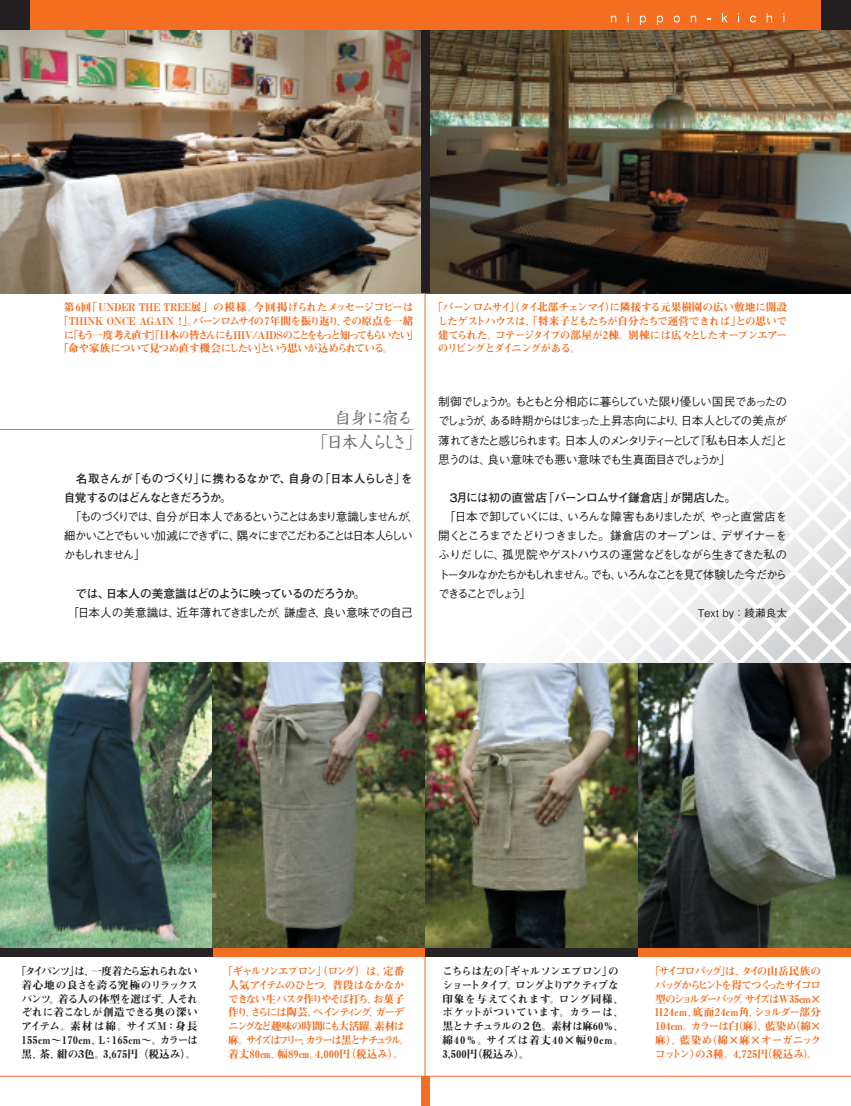
<style>
.page{position:relative;width:851px;height:1106px;background:#fff}
.page>*{position:absolute;margin:0;border:0;box-sizing:border-box;transform-origin:0 0}
.t1{font:15.9px/23.4px "Shinsei Kai Pro CBSK1";letter-spacing:-.065em;color:#6c6d70}
.t2{font:500 11.7px/19.2px "Gothic BBB Pro";letter-spacing:-.145em;color:#231f20;text-align:justify}
.t3{font:700 11.7px/19.2px "Futo Go B101 Pro";letter-spacing:-.06em;color:#231f20}
.t4{font:500 11.7px "Gothic BBB Pro";letter-spacing:-.045em;color:#231f20}
.t5{font:10.65px/13.8px "Midashi Min Pro MA31";letter-spacing:-.02em;color:#231f20;text-align:center}
.t6{font:10.65px/13.8px "Midashi Min Pro MA31";letter-spacing:-.125em;color:#f36e21;text-align:center}
.t7{font:10.65px/13.8px "Midashi Min Pro MA31";letter-spacing:-.105em;color:#f36e21;text-align:center}
.t8{font:10.65px/13.8px "Midashi Min Pro MA31";letter-spacing:-.085em;color:#f36e21;text-align:justify}
.t9{font:10.65px "Midashi Min Pro MA31";letter-spacing:-.13em;color:#f36e21}
.t10{font:10.65px "Midashi Min Pro MA31";letter-spacing:-.02em;color:#f36e21}
.t11{font:10.65px "Midashi Min Pro MA31";color:#f36e21}
.t12{font:10.65px "Midashi Min Pro MA31";letter-spacing:-.065em;color:#f36e21}
.t13{font:500 10.65px "Gothic BBB Pro";color:#231f20}
</style>
<div class="page">
<hr style="left:424px;top:292px;width:1px;height:784px;background:#f36e21">
<img style="left:429px;top:30px;width:421px;height:263px">
<img style="left:0;top:30px;width:420px;height:263px">
<div style="left:420px;top:29px;width:9px;height:264px;background:#231f20"></div>
<svg style="left:837px;top:446px;width:13px;height:216px"></svg>
<svg style="left:818px;top:459px;width:19px;height:203px"></svg>
<svg style="left:799px;top:473px;width:19px;height:189px"></svg>
<svg style="left:781px;top:485px;width:18px;height:177px"></svg>
<svg style="left:762px;top:500px;width:19px;height:162px"></svg>
<svg style="left:744px;top:515px;width:18px;height:147px"></svg>
<svg style="left:725px;top:529px;width:19px;height:133px"></svg>
<svg style="left:577px;top:544px;width:148px;height:118px"></svg>
<img style="left:0;top:662px;width:846px;height:285px">
<img style="left:213px;top:662px;width:212px;height:285px">
<img style="left:425px;top:663px;width:213px;height:284px">
<svg style="left:638px;top:663px;width:212px;height:284px;background:#575d58"></svg>
<div style="left:30px;top:0;width:791px;height:30px;background:#f36e21"></div>
<div style="left:821px;top:0;width:29px;height:30px;background:#231f20"></div>
<div style="left:0;top:0;width:30px;height:30px;background:#231f20"></div>
<div style="left:0;top:947px;width:213px;height:9px;background:#262324"></div>
<div style="left:213px;top:947px;width:212px;height:9px;background:#f37023"></div>
<div style="left:425px;top:947px;width:213px;height:9px;background:#262324"></div>
<div style="left:638px;top:947px;width:212px;height:9px;background:#f37023"></div>
<div style="left:420px;top:1076px;width:9px;height:30px;background:#f36e21"></div>
<svg style="left:611px;top:16px;width:5px;height:6px"></svg>
<svg style="left:639px;top:16px;width:7px;height:9px"></svg>
<svg style="left:657px;top:16px;width:6px;height:9px"></svg>
<svg style="left:673px;top:16px;width:6px;height:6px"></svg>
<svg style="left:690px;top:16px;width:6px;height:6px"></svg>
<svg style="left:721px;top:13px;width:6px;height:9px"></svg>
<svg style="left:750px;top:16px;width:5px;height:6px"></svg>
<svg style="left:766px;top:13px;width:6px;height:9px"></svg>
<hr style="left:0;top:1075px;width:850px;height:1px;background:#f36e21">
<hr style="left:0;top:429px;width:413px;height:1px;background:#f36e21">
<p class="t11" style="left:64px;top:299px;width:351px">第6回「UNDER THE TREE展」の模様。今回掲げられたメッセージコピーは</p>
<p class="t10" style="left:58px;top:312px;width:356px">「THINK ONCE AGAIN！」。バーンロムサイの7年間を振り返り、その原点を一緒</p>
<p class="t9" style="left:64px;top:326px;width:356px">に「もう一度考え直す「」日本の皆さんにもHIV/AIDSのことをもっと知ってもらいたい」</p>
<p class="t12" style="left:58px;top:340px;width:336px">「命や家族について見つめ直す機会にしたい」という思いが込められている。</p>
<h1 class="t1" style="left:312px;top:404px;width:110px;text-indent:22px">自身に宿る「日本人らしさ」</h1>
<p class="t3" style="left:64px;top:467px;width:350px;text-indent:12px">名取さんが「ものづくり」に携わるなかで、自身の「日本人らしさ」を自覚するのはどんなときだろうか。</p>
<p class="t2" style="left:64px;top:505px;width:356px;text-align:left;text-indent:6px">「ものづくりでは、自分が日本人であるということはあまり意識しませんが、細かいことでもいい加減にできずに、隅々にまでこだわることは日本人らしいかもしれません」</p>
<p class="t3" style="left:75px;top:582px;width:291px">では、日本人の美意識はどのように映っているのだろうか。</p>
<p class="t4" style="left:68px;top:603px;width:346px">「日本人の美意識は、近年薄れてきましたが、謙虚さ、良い意味での自己</p>
<p class="t8" style="left:437px;top:299px;width:351px;text-indent:-5px">「バーンロムサイ」（タイ北部チェンマイ）に隣接する元果樹園の広い敷地に開設したゲストハウスは、「将来子どもたちが自分たちで運営できれば」との思いで建てられた。コテージタイプの部屋が2棟。別棟には広々としたオープンエアーのリビングとダイニングがある。</p>
<p class="t2" style="left:438px;top:391px;width:350px">制御でしょうか。もともと分相応に暮らしていた限り優しい国民であったのでしょうが、ある時期からはじまった上昇志向により、日本人としての美点が薄れてきたと感じられます。日本人のメンタリティーとして『私も日本人だ』と思うのは、良い意味でも悪い意味でも生真面目さでしょうか」</p>
<p class="t3" style="left:447px;top:486px;width:290px">３月には初の直営店「バーンロムサイ鎌倉店」が開店した。</p>
<p class="t2" style="left:438px;top:505px;width:350px;text-indent:6px">「日本で卸していくには、いろんな障害もありましたが、やっと直営店を開くところまでたどりつきました。鎌倉店のオープンは、デザイナーをふりだしに、孤児院やゲストハウスの運営などをしながら生きてきた私のトータルなかたちかもしれません。でも、いろんなことを見て体験した今だからできることでしょう」</p>
<p class="t13" style="left:697px;top:604px;width:91px">Text by：綾瀬良太</p>
<p class="t5" style="left:16px;top:963px;width:183px">「タイパンツ」は、一度着たら忘れられない着心地の良さを誇る究極のリラックスパンツ。着る人の体型を選ばず、人それぞれに着こなしが創造できる奥の深いアイテム。素材は綿。サイズM：身長<br>155cm～170cm、L：165cm～。カラーは黒、茶、紺の３色。3,675円（税込み）。</p>
<p class="t6" style="left:223px;top:963px;width:188px">「ギャルソンエプロン」（ロング）は、定番人気アイテムのひとつ。普段はなかなかできない生パスタ作りやそば打ち、お菓子作り、さらには陶芸、ペインティング、ガーデニングなど趣味の時間にも大活躍。素材は麻。サイズはフリー、カラーは黒とナチュラル。着丈80㎝、幅89㎝。4,000円（税込み）。</p>
<p class="t5" style="left:442px;top:963px;width:183px;text-align:left">こちらは左の「ギャルソンエプロン」のショートタイプ。ロングよりアクティブな印象を与えてくれます。ロング同様、ポケットがついています。カラーは、黒とナチュラルの２色。素材は麻60％、綿40％。サイズは着丈40×幅90cm。<br>3,500円（税込み）。</p>
<p class="t7" style="left:649px;top:963px;width:173px">「サイコロバッグ」は、タイの山岳民族のバッグからヒントを得てつくったサイコロ型のショルダーバッグ。サイズはW35cm×<br>H24cm、底面24cm角、ショルダー部分<br>104cm。カラーは白（麻）、藍染め（綿×麻）、藍染め（綿×麻×オーガニックコットン）の３種。4,725円（税込み）。</p>
</div>
